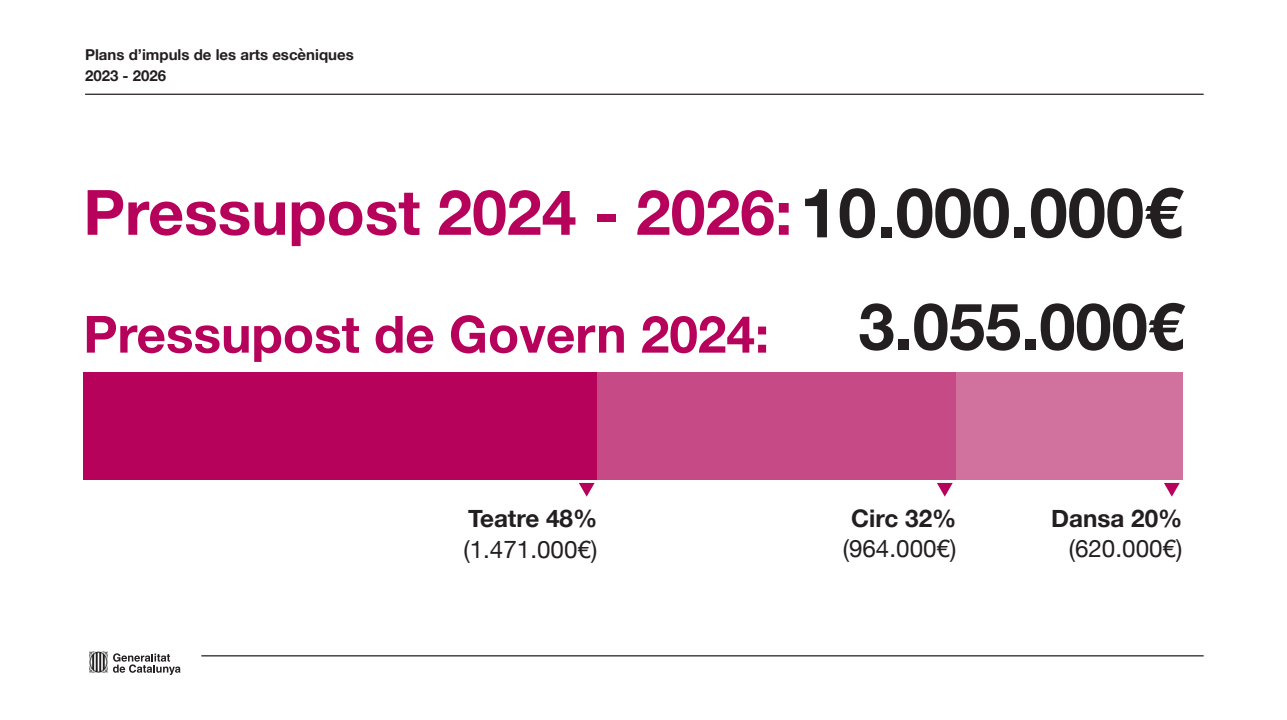
<style>
.page{position:relative;width:1287px;height:720px;background:#fff}
.page>*{position:absolute;margin:0;border:0;box-sizing:border-box;transform-origin:0 0}
.t1{font:700 68.75px "Helvetica Neue";color:#231f20}
.t2{font:700 65px "Helvetica Neue";color:#231f20}
.t3{font:700 62.5px "Helvetica Neue";color:#b6025b}
.t4{font:700 51.25px "Helvetica Neue";color:#b6025b}
.t5{font:24.25px "Helvetica Neue";color:#231f20}
.t6{font:700 24.25px "Helvetica Neue";color:#231f20}
.t7{font:700 15px "Helvetica Neue";color:#231f20}
</style>
<div class="page">
<svg style="left:579px;top:482px;width:15px;height:14px"></svg>
<div style="left:937px;top:372px;width:245px;height:107px;background:#d0729d"></div>
<div style="left:576px;top:371px;width:379px;height:108px;background:#c54a85"></div>
<div style="left:83px;top:371px;width:514px;height:108px;background:#b6025b"></div>
<hr style="left:85px;top:94px;width:1118px;height:1px;background:#231f20">
<hr style="left:201px;top:655px;width:1002px;height:1px;background:#231f20">
<svg style="left:937px;top:482px;width:15px;height:14px"></svg>
<svg style="left:1164px;top:482px;width:15px;height:14px"></svg>
<svg style="left:89px;top:651px;width:91px;height:23px"></svg>
<p class="t7" style="left:85px;top:43px;width:270px">Plans d’impuls de les arts escèniques</p>
<p class="t7" style="left:85px;top:64px;width:83px">2023 - 2026</p>
<p class="t3" style="left:83px;top:163px;width:710px">Pressupost 2024 - 2026:</p>
<p class="t1" style="left:800px;top:159px;width:384px">10.000.000€</p>
<p class="t4" style="left:83px;top:294px;width:687px">Pressupost de Govern 2024:</p>
<p class="t2" style="left:858px;top:275px;width:327px">3.055.000€</p>
<p class="t6" style="left:468px;top:499px;width:131px">Teatre 48%</p>
<p class="t5" style="left:463px;top:531px;width:135px">(1.471.000€)</p>
<p class="t6" style="left:851px;top:498px;width:107px">Circ 32%</p>
<p class="t5" style="left:842px;top:531px;width:115px">(964.000€)</p>
<p class="t6" style="left:1051px;top:499px;width:133px">Dansa 20%</p>
<p class="t5" style="left:1068px;top:531px;width:115px">(620.000€)</p>
</div>
